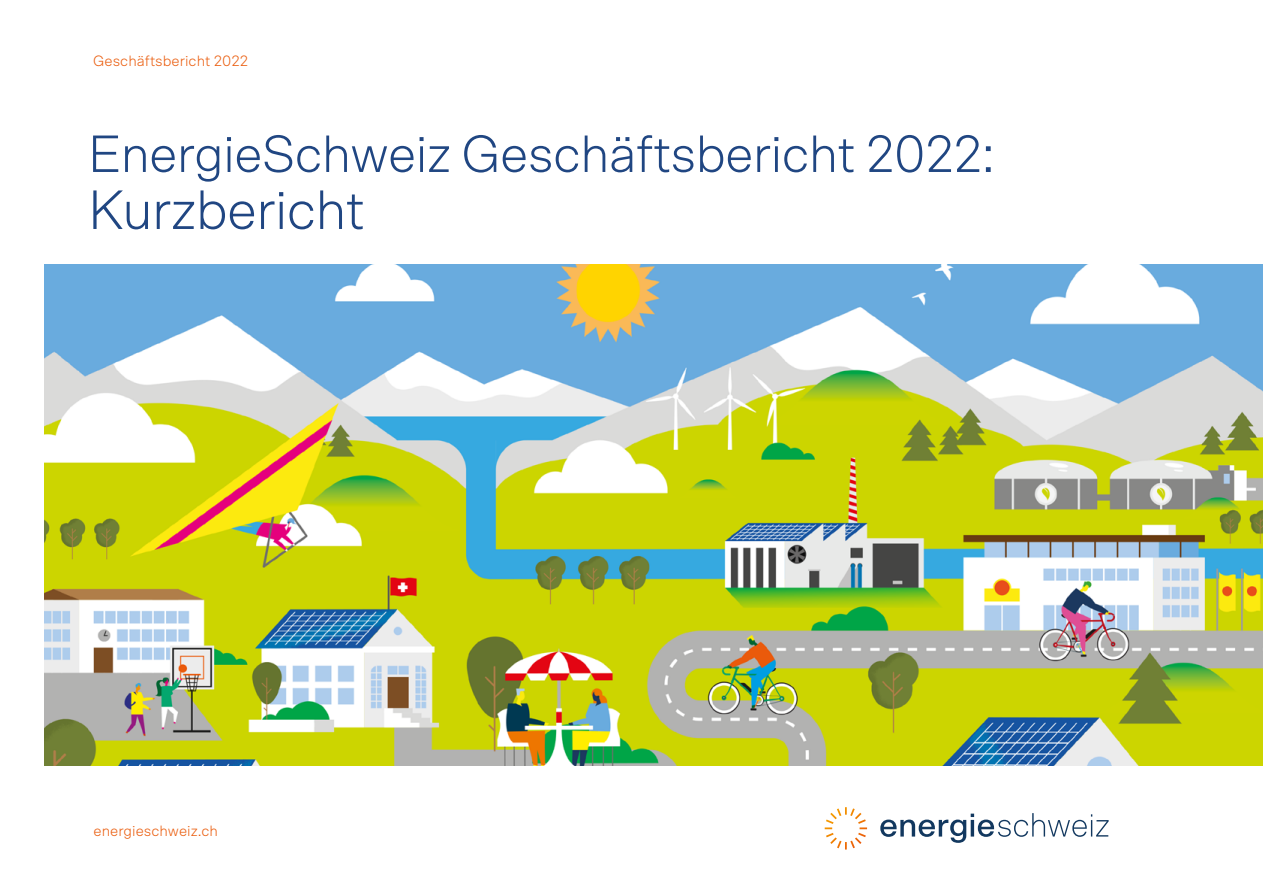
<style>
.page{position:relative;width:1263px;height:893px;background:#fff}
.page>*{position:absolute;margin:0;border:0;box-sizing:border-box;transform-origin:0 0}
.t1{font:300 55.5px "Scto Grotesk A";letter-spacing:-.02em;color:#204682}
.t2{font:300 52.5px "Scto Grotesk A";letter-spacing:-.02em;color:#204682}
.t3{font:300 15px "Scto Grotesk A";color:#ea5b0b}
</style>
<div class="page">
<img style="left:45px;top:264px;width:1218px;height:501px">
<svg style="left:880px;top:813px;width:229px;height:30px"></svg>
<svg style="left:825px;top:807px;width:42px;height:42px"></svg>
<p class="t3" style="left:93px;top:52px;width:156px">Geschäftsbericht 2022</p>
<h2 class="t2" style="left:88px;top:123px;width:909px">EnergieSchweiz Geschäftsbericht 2022:</h2>
<h1 class="t1" style="left:88px;top:177px;width:279px">Kurzbericht</h1>
<p class="t3" style="left:94px;top:822px;width:126px">energieschweiz.ch</p>
</div>
